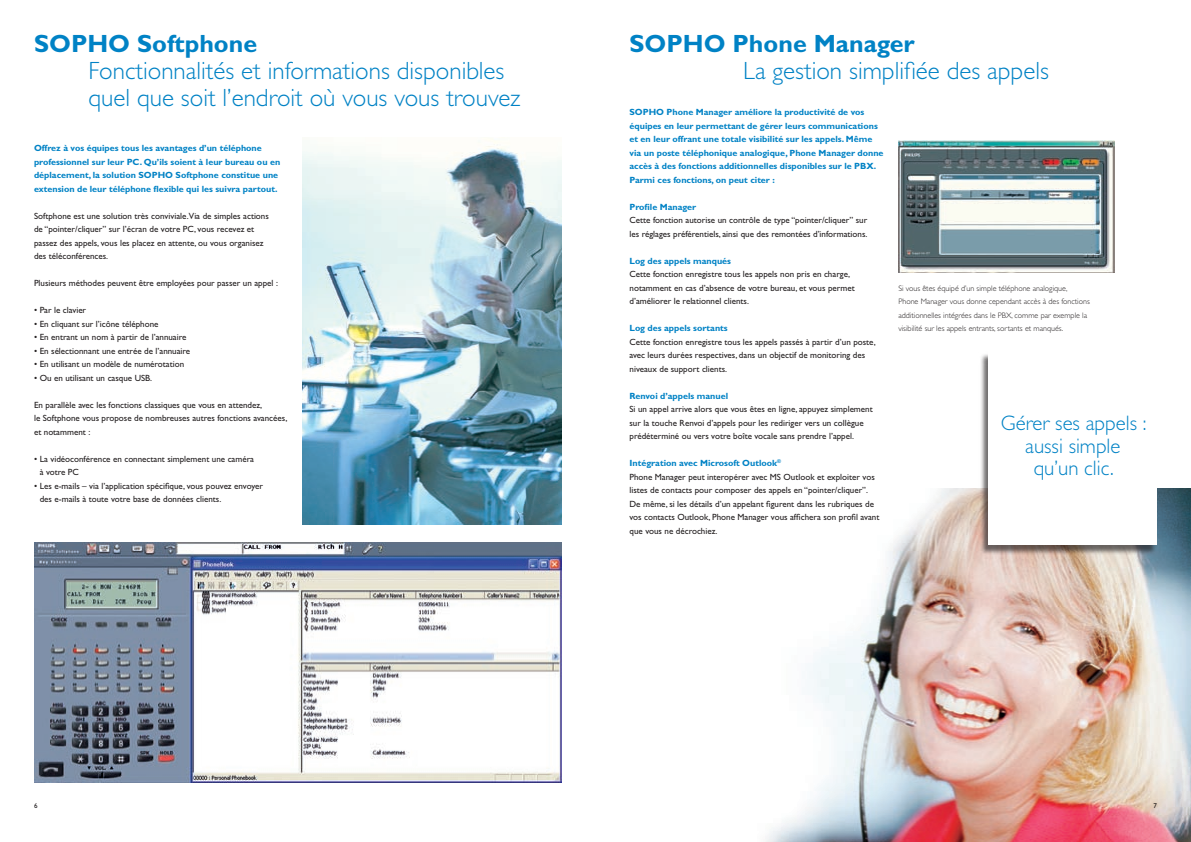
<style>
.page{position:relative;width:1191px;height:842px;background:#fff}
.page>*{position:absolute;margin:0;border:0;box-sizing:border-box;transform-origin:0 0}
.t1{font:300 25px/27px "Gill Sans Std";color:#0082c5}
.t2{font:700 25px "Gill Sans Std";color:#0082c5}
.t3{font:300 21px/22.5px "Gill Sans Std";color:#0082c5;text-align:center}
.t4{font:9px/13.5px "Gill Sans Std";color:#231f20}
.t5{font:700 9px/13.5px "Gill Sans Std";color:#0082c5}
.t6{font:300 8px/13.5px "Gill Sans Std";color:#231f20}
.t7{font:7px "Gill Sans Std";color:#231f20}
.s1{font-weight:700;color:#0082c5}
</style>
<div class="page">
<img style="left:898px;top:141px;width:216px;height:132px">
<img style="left:766px;top:489px;width:425px;height:353px">
<img style="left:303px;top:139px;width:258px;height:386px">
<div style="left:978px;top:351px;width:179px;height:204px;background:#231f20;opacity:.65"></div>
<div style="left:988px;top:352px;width:169px;height:193px;background:#fff"></div>
<img style="left:34px;top:543px;width:527px;height:239px">
<h1 class="t2" style="left:34px;top:29px;width:225px">SOPHO Softphone</h1>
<h1 class="t1" style="left:88px;top:57px;width:433px">Fonctionnalités et informations disponibles quel que soit l’endroit où vous vous trouvez</h1>
<p class="t5" style="left:34px;top:141px;width:248px">Offrez à vos équipes tous les avantages d’un téléphone professionnel sur leur PC. Qu’ils soient à leur bureau ou en déplacement, la solution SOPHO Softphone constitue une extension de leur téléphone flexible qui les suivra partout.</p>
<p class="t4" style="left:34px;top:209px;width:236px">Softphone est une solution très conviviale.Via de simples actions de “pointer/cliquer” sur l’écran de votre PC, vous recevez et passez des appels, vous les placez en attente, ou vous organisez des téléconférences.</p>
<p class="t4" style="left:34px;top:276px;width:245px">Plusieurs méthodes peuvent être employées pour passer un appel :</p>
<p class="t4" style="left:34px;top:303px;width:54px">• Par le clavier</p>
<p class="t4" style="left:34px;top:317px;width:126px">• En cliquant sur l’icône téléphone</p>
<p class="t4" style="left:34px;top:330px;width:154px">• En entrant un nom à partir de l’annuaire</p>
<p class="t4" style="left:34px;top:344px;width:158px">• En sélectionnant une entrée de l’annuaire</p>
<p class="t4" style="left:34px;top:357px;width:152px">• En utilisant un modèle de numérotation</p>
<p class="t4" style="left:34px;top:371px;width:120px">• Ou en utilisant un casque USB.</p>
<p class="t4" style="left:34px;top:398px;width:255px">En parallèle avec les fonctions classiques que vous en attendez,<br>le Softphone vous propose de nombreuses autres fonctions avancées, et notamment :</p>
<p class="t4" style="left:40px;top:452px;width:216px;text-indent:-6px">• La vidéoconférence en connectant simplement une caméra à votre PC</p>
<p class="t4" style="left:40px;top:479px;width:225px;text-indent:-6px">• Les e-mails – via l’application spécifique, vous pouvez envoyer des e-mails à toute votre base de données clients.</p>
<h1 class="t2" style="left:629px;top:29px;width:287px">SOPHO Phone Manager</h1>
<h1 class="t1" style="left:743px;top:57px;width:307px">La gestion simplifiée des appels</h1>
<p class="t5" style="left:629px;top:105px;width:255px">SOPHO Phone Manager améliore la productivité de vos équipes en leur permettant de gérer leurs communications et en leur offrant une totale visibilité sur les appels. Même via un poste téléphonique analogique, Phone Manager donne accès à des fonctions additionnelles disponibles sur le PBX.<br>Parmi ces fonctions, on peut citer :</p>
<p class="t5" style="left:629px;top:200px;width:68px">Profile Manager</p>
<p class="t4" style="left:629px;top:213px;width:239px">Cette fonction autorise un contrôle de type “pointer/cliquer” sur les réglages préférentiels, ainsi que des remontées d’informations.</p>
<p class="t5" style="left:629px;top:254px;width:103px">Log des appels manqués</p>
<p class="t4" style="left:629px;top:267px;width:227px">Cette fonction enregistre tous les appels non pris en charge, notamment en cas d’absence de votre bureau, et vous permet d’améliorer le relationnel clients.</p>
<p class="t5" style="left:629px;top:321px;width:100px">Log des appels sortants</p>
<p class="t4" style="left:629px;top:335px;width:248px">Cette fonction enregistre tous les appels passés à partir d’un poste, avec leurs durées respectives, dans un objectif de monitoring des niveaux de support clients.</p>
<p class="t5" style="left:629px;top:389px;width:100px">Renvoi d’appels manuel</p>
<p class="t4" style="left:629px;top:402px;width:245px">Si un appel arrive alors que vous êtes en ligne, appuyez simplement sur la touche Renvoi d’appels pour les rediriger vers un collègue prédéterminé ou vers votre boîte vocale sans prendre l’appel.</p>
<p class="t4" style="left:629px;top:456px;width:251px"><span class="s1">Intégration avec Microsoft Outlook</span><sup>®<br></sup>Phone Manager peut interopérer avec MS Outlook et exploiter vos listes de contacts pour composer des appels en “pointer/cliquer”.<br>De même, si les détails d’un appelant figurent dans les rubriques de vos contacts Outlook, Phone Manager vous affichera son profil avant que vous ne décrochiez.</p>
<p class="t6" style="left:898px;top:281px;width:193px">Si vous êtes équipé d’un simple téléphone analogique,<br>Phone Manager vous donne cependant accès à des fonctions additionnelles intégrées dans le PBX, comme par exemple la visibilité sur les appels entrants, sortants et manqués.</p>
<h2 class="t3" style="left:1000px;top:412px;width:147px">Gérer ses appels : aussi simple<br>qu’un clic.</h2>
<p class="t7" style="left:34px;top:802px;width:5px">6</p>
<p class="t7" style="left:1153px;top:802px;width:5px">7</p>
</div>
